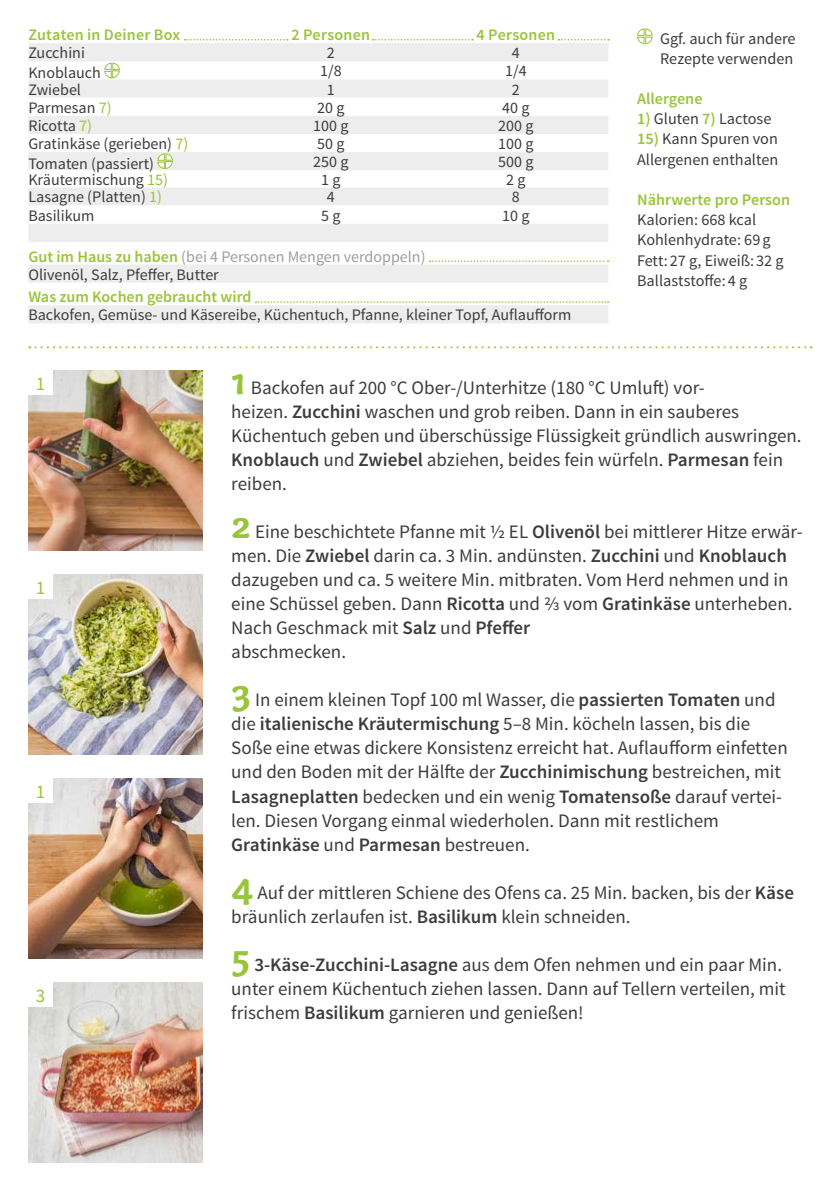
<style>
.page{position:relative;width:840px;height:1191px;background:#fff}
.page>*{position:absolute;margin:0;border:0;box-sizing:border-box;transform-origin:0 0}
.FRONT___BACK_Running{font:19px/24px "Source Sans Pro";color:#3c3c3b}
.BACK_Numbers_on_Phot{font:19px "Source Sans Pro";color:#9ac43a}
.BACK_Text_next_to_ta{font:16.2px/20.2px "Source Sans Pro";color:#3c3c3b}
.BACK_Text_next_to_ta-2{font:600 16.2px "Source Sans Pro";color:#9ac43a}
.BACK_Table_Content_L{font:16px "Source Sans Pro";color:#3c3c3b}
.BACK_Table_Content_C{font:16px "Source Sans Pro";color:#3c3c3b}
.BACK_Table_Content_C-2{font:16px "Source Sans Pro";color:#9d9d9c}
.BACK_Table_Header_CE{font:600 16px "Source Sans Pro";letter-spacing:.015em;color:#9ac43a}
.BACK_Table_Content_L-2{font:600 16px "Source Sans Pro";color:#9ac43a}
.s1{font-size:16.2px;color:#9ac43a}
.s2{font-weight:600;color:#9ac43a}
.s3{font-family:"Capucine Basic";font-weight:700;font-size:40px;color:#9ac43a}
.s4{font-weight:600}
</style>
<div class="page">
<div style="left:556px;top:38px;width:61px;height:12px;background:#000;opacity:.2"></div>
<svg style="left:558px;top:39px;width:50px;height:1px"></svg>
<div style="left:182px;top:38px;width:114px;height:12px;background:#000;opacity:.2"></div>
<svg style="left:184px;top:39px;width:104px;height:1px"></svg>
<div style="left:370px;top:38px;width:111px;height:12px;background:#000;opacity:.2"></div>
<svg style="left:372px;top:39px;width:101px;height:1px"></svg>
<img style="left:28px;top:982px;width:175px;height:180px">
<img style="left:28px;top:778px;width:175px;height:180px">
<img style="left:28px;top:574px;width:175px;height:180px">
<img style="left:28px;top:370px;width:175px;height:180px">
<svg style="left:29px;top:346px;width:782px;height:2px"></svg>
<svg style="left:637px;top:28px;width:16px;height:17px"></svg>
<div style="left:28px;top:778px;width:24px;height:24px;background:#fff"></div>
<div style="left:28px;top:574px;width:24px;height:24px;background:#fff"></div>
<div style="left:28px;top:370px;width:24px;height:24px;background:#fff"></div>
<div style="left:28px;top:982px;width:24px;height:24px;background:#fff"></div>
<svg style="left:28px;top:43px;width:580px;height:54px;fill:#ededed"></svg>
<svg style="left:28px;top:116px;width:580px;height:126px;fill:#ededed"></svg>
<svg style="left:104px;top:62px;width:16px;height:17px"></svg>
<svg style="left:157px;top:153px;width:16px;height:17px"></svg>
<svg style="left:28px;top:260px;width:580px;height:63px"></svg>
<p class="BACK_Table_Header_CE" style="left:28px;top:25px;width:153px">Zutaten in Deiner Box</p>
<p class="BACK_Table_Header_CE" style="left:291px;top:25px;width:80px">2 Personen</p>
<p class="BACK_Table_Header_CE" style="left:476px;top:25px;width:80px">4 Personen</p>
<p class="BACK_Table_Content_L" style="left:28px;top:43px;width:58px">Zucchini</p>
<p class="BACK_Table_Content_C" style="left:327px;top:43px;width:9px">2</p>
<p class="BACK_Table_Content_C" style="left:511px;top:43px;width:9px">4</p>
<p class="BACK_Table_Content_L" style="left:28px;top:63px;width:74px">Knoblauch</p>
<p class="BACK_Table_Content_C" style="left:320px;top:61px;width:23px">1/8</p>
<p class="BACK_Table_Content_C" style="left:505px;top:61px;width:23px">1/4</p>
<p class="BACK_Table_Content_L" style="left:28px;top:79px;width:54px">Zwiebel</p>
<p class="BACK_Table_Content_C" style="left:327px;top:79px;width:9px">1</p>
<p class="BACK_Table_Content_C" style="left:511px;top:79px;width:9px">2</p>
<p class="BACK_Table_Content_L" style="left:28px;top:98px;width:85px">Parmesan <span class="s1">7)</span></p>
<p class="BACK_Table_Content_C" style="left:317px;top:97px;width:29px">20 g</p>
<p class="BACK_Table_Content_C" style="left:502px;top:97px;width:29px">40 g</p>
<p class="BACK_Table_Content_L" style="left:28px;top:116px;width:65px">Ricotta <span class="s1">7)</span></p>
<p class="BACK_Table_Content_C" style="left:313px;top:116px;width:37px">100 g</p>
<p class="BACK_Table_Content_C" style="left:498px;top:116px;width:37px">200 g</p>
<p class="BACK_Table_Content_L" style="left:28px;top:134px;width:161px">Gratinkäse (gerieben) <span class="s1">7)</span></p>
<p class="BACK_Table_Content_C" style="left:317px;top:134px;width:29px">50 g</p>
<p class="BACK_Table_Content_C" style="left:498px;top:134px;width:37px">100 g</p>
<p class="BACK_Table_Content_L" style="left:28px;top:154px;width:127px">Tomaten (passiert)</p>
<p class="BACK_Table_Content_C" style="left:313px;top:152px;width:37px">250 g</p>
<p class="BACK_Table_Content_C" style="left:498px;top:152px;width:37px">500 g</p>
<p class="BACK_Table_Content_L" style="left:28px;top:170px;width:141px">Kräutermischung <span class="s1">15)</span></p>
<p class="BACK_Table_Content_C" style="left:321px;top:169px;width:21px">1 g</p>
<p class="BACK_Table_Content_C" style="left:506px;top:169px;width:21px">2 g</p>
<p class="BACK_Table_Content_L" style="left:28px;top:187px;width:135px">Lasagne (Platten) <span class="s1">1)</span></p>
<p class="BACK_Table_Content_C" style="left:327px;top:187px;width:9px">4</p>
<p class="BACK_Table_Content_C" style="left:511px;top:187px;width:9px">8</p>
<p class="BACK_Table_Content_L" style="left:28px;top:205px;width:67px">Basilikum</p>
<p class="BACK_Table_Content_C" style="left:321px;top:205px;width:21px">5 g</p>
<p class="BACK_Table_Content_C" style="left:502px;top:205px;width:29px">10 g</p>
<p class="BACK_Table_Content_C-2" style="left:28px;top:246px;width:398px"><span class="s2">Gut im Haus zu haben</span> (bei 4 Personen Mengen verdoppeln)</p>
<p class="BACK_Table_Content_C" style="left:28px;top:264px;width:192px">Olivenöl, Salz, Pfeffer, Butter</p>
<p class="BACK_Table_Content_L-2" style="left:28px;top:287px;width:224px">Was zum Kochen gebraucht wird</p>
<p class="BACK_Table_Content_L" style="left:28px;top:305px;width:544px">Backofen, Gemüse- und Käsereibe, Küchentuch, Pfanne, kleiner Topf, Auflaufform</p>
<p class="BACK_Text_next_to_ta" style="left:659px;top:29px;width:137px">Ggf. auch für andere<br>Rezepte verwenden</p>
<p class="BACK_Text_next_to_ta-2" style="left:636px;top:88px;width:67px">Allergene</p>
<p class="BACK_Text_next_to_ta" style="left:636px;top:109px;width:136px"><span class="s2">1)</span> Gluten <span class="s2">7)</span> Lactose</p>
<p class="BACK_Text_next_to_ta" style="left:636px;top:129px;width:143px"><span class="s2">15)</span> Kann Spuren von<br>Allergenen enthalten</p>
<p class="BACK_Text_next_to_ta-2" style="left:636px;top:189px;width:154px">Nährwerte pro Person</p>
<p class="BACK_Text_next_to_ta" style="left:636px;top:210px;width:120px">Kalorien: 668 kcal</p>
<p class="BACK_Text_next_to_ta" style="left:636px;top:230px;width:148px">Kohlenhydrate: 69g<br>Fett: 27 g, Eiweiß: 32 g</p>
<p class="BACK_Text_next_to_ta" style="left:636px;top:271px;width:111px">Ballaststoffe: 4 g</p>
<p class="BACK_Numbers_on_Phot" style="left:36px;top:371px;width:11px">1</p>
<p class="BACK_Numbers_on_Phot" style="left:36px;top:575px;width:11px">1</p>
<p class="BACK_Numbers_on_Phot" style="left:36px;top:779px;width:11px">1</p>
<p class="BACK_Numbers_on_Phot" style="left:36px;top:983px;width:11px">3</p>
<p class="FRONT___BACK_Running" style="left:231px;top:376px;width:571px"><span class="s3">1</span> Backofen auf 200 °C Ober-/Unterhitze (180 °C Umluft) vor-<br>heizen. <span class="s4">Zucchini</span> waschen und grob reiben. Dann in ein sauberes Küchentuch geben und überschüssige Flüssigkeit gründlich auswringen.<br><span class="s4">Knoblauch</span> und <span class="s4">Zwiebel</span> abziehen, beides fein würfeln. <span class="s4">Parmesan</span> fein reiben.</p>
<p class="FRONT___BACK_Running" style="left:231px;top:520px;width:572px"><span class="s3">2</span> Eine beschichtete Pfanne mit ½ EL <span class="s4">Olivenöl</span> bei mittlerer Hitze erwär&shy;men. Die <span class="s4">Zwiebel</span> darin ca. 3 Min. andünsten. <span class="s4">Zucchini</span> und <span class="s4">Knoblauch </span>dazugeben und ca. 5 weitere Min. mitbraten. Vom Herd nehmen und in eine Schüssel geben. Dann <span class="s4">Ricotta</span> und ⅔ vom <span class="s4">Gratinkäse</span> unterheben.<br>Nach Geschmack mit <span class="s4">Salz</span> und <span class="s4">Pfeffer<br></span>abschmecken.</p>
<p class="FRONT___BACK_Running" style="left:231px;top:688px;width:557px"><span class="s3">3</span> In einem kleinen Topf 100 ml Wasser, die <span class="s4">passierten Tomaten</span> und die <span class="s4">italienische Kräutermischung</span> 5–8 Min. köcheln lassen, bis die Soße eine etwas dickere Konsistenz erreicht hat. Auflaufform einfetten und den Boden mit der Hälfte der <span class="s4">Zucchinimischung</span> bestreichen, mit <span class="s4">Lasagneplatten</span> bedecken und ein wenig <span class="s4">Tomatensoße</span> darauf vertei&shy;len. Diesen Vorgang einmal wiederholen. Dann mit restlichem <span class="s4">Gratinkäse</span> und <span class="s4">Parmesan</span> bestreuen.</p>
<p class="FRONT___BACK_Running" style="left:231px;top:880px;width:564px"><span class="s3">4</span> Auf der mittleren Schiene des Ofens ca. 25 Min. backen, bis der <span class="s4">Käse </span>bräunlich zerlaufen ist. <span class="s4">Basilikum</span> klein schneiden.</p>
<p class="FRONT___BACK_Running" style="left:231px;top:952px;width:555px"><span class="s3">5</span> <span class="s4">3-Käse-Zucchini-Lasagne</span> aus dem Ofen nehmen und ein paar Min. unter einem Küchentuch ziehen lassen. Dann auf Tellern verteilen, mit frischem <span class="s4">Basilikum</span> garnieren und genießen!</p>
</div>
